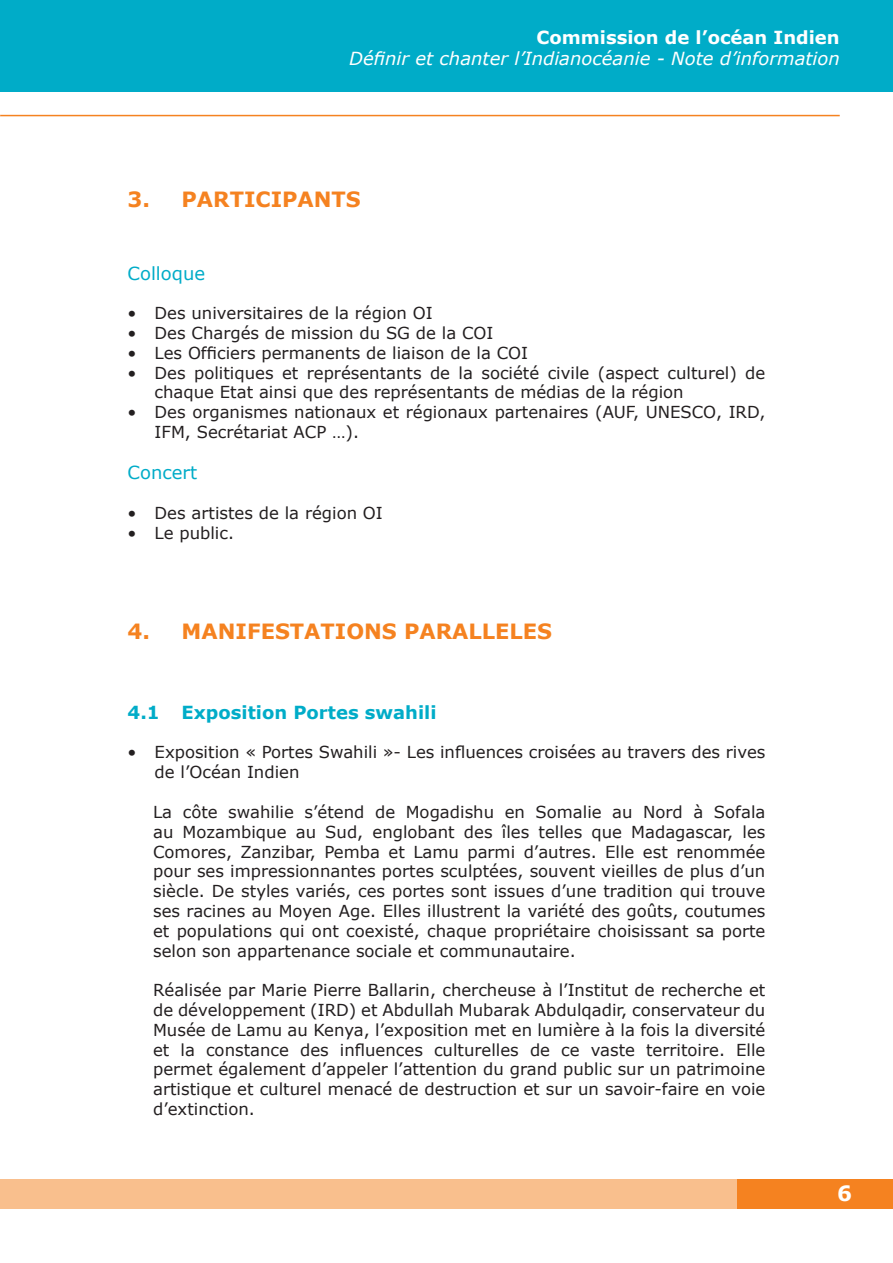
<style>
.page{position:relative;width:893px;height:1263px;background:#fff}
.page>*{position:absolute;margin:0;border:0;box-sizing:border-box;transform-origin:0 0}
.t1{font:700 21px "Verdana";color:#f58220}
.t2{font:700 21px "Verdana";color:#fff}
.t3{font:italic 18px "Verdana";color:#fff}
.t4{font:700 18px "Verdana";color:#00acc8}
.t5{font:700 18px "Verdana";color:#fff}
.t6{font:18px "Verdana";color:#00acc8}
.t7{font:16.5px/19.8px "Verdana";color:#231f20}
</style>
<div class="page">
<div style="left:1px;top:0;width:892px;height:91px;background:#00acc8"></div>
<hr style="left:1px;top:115px;width:839px;height:1px;background:#f58220">
<hr style="left:0;top:0;width:1px;height:91px;background:#00acc8">
<div style="left:0;top:1179px;width:893px;height:30px;background:#f9bf8d"></div>
<div style="left:737px;top:1179px;width:156px;height:30px;background:#f58220"></div>
<p class="t5" style="left:536px;top:24px;width:305px">Commission de l’océan Indien</p>
<p class="t3" style="left:349px;top:46px;width:492px">Définir et chanter l’Indianocéanie - Note d’information</p>
<p class="t1" style="left:128px;top:185px;width:235px">3. PARTICIPANTS</p>
<p class="t6" style="left:128px;top:261px;width:79px">Colloque</p>
<p class="t7" style="left:128px;top:303px;width:307px">• Des universitaires de la région OI</p>
<p class="t7" style="left:128px;top:323px;width:367px">• Des Chargés de mission du SG de la COI</p>
<p class="t7" style="left:128px;top:343px;width:402px">• Les Officiers permanents de liaison de la COI</p>
<p class="t7" style="left:155px;top:362px;width:612px;text-indent:-27px">• Des politiques et représentants de la société civile (aspect culturel) de chaque Etat ainsi que des représentants de médias de la région</p>
<p class="t7" style="left:155px;top:402px;width:612px;text-indent:-27px">• Des organismes nationaux et régionaux partenaires (AUF, UNESCO, IRD,<br>IFM, Secrétariat ACP …).</p>
<p class="t6" style="left:128px;top:460px;width:71px">Concert</p>
<p class="t7" style="left:128px;top:503px;width:257px">• Des artistes de la région OI</p>
<p class="t7" style="left:128px;top:523px;width:108px">• Le public.</p>
<p class="t1" style="left:128px;top:616px;width:426px">4. MANIFESTATIONS PARALLELES</p>
<p class="t4" style="left:128px;top:700px;width:310px">4.1 Exposition Portes swahili</p>
<p class="t7" style="left:155px;top:742px;width:612px;text-indent:-27px">• Exposition « Portes Swahili »- Les influences croisées au travers des rives de l’Océan Indien</p>
<p class="t7" style="left:153px;top:802px;width:614px;text-align:justify">La côte swahilie s’étend de Mogadishu en Somalie au Nord à Sofala au Mozambique au Sud, englobant des îles telles que Madagascar, les Comores, Zanzibar, Pemba et Lamu parmi d’autres. Elle est renommée pour ses impressionnantes portes sculptées, souvent vieilles de plus d’un siècle. De styles variés, ces portes sont issues d’une tradition qui trouve ses racines au Moyen Age. Elles illustrent la variété des goûts, coutumes et populations qui ont coexisté, chaque propriétaire choisissant sa porte selon son appartenance sociale et communautaire.</p>
<p class="t7" style="left:153px;top:980px;width:614px;text-align:justify">Réalisée par Marie Pierre Ballarin, chercheuse à l’Institut de recherche et de développement (IRD) et Abdullah Mubarak Abdulqadir, conservateur du Musée de Lamu au Kenya, l’exposition met en lumière à la fois la diversité et la constance des influences culturelles de ce vaste territoire. Elle permet également d’appeler l’attention du grand public sur un patrimoine artistique et culturel menacé de destruction et sur un savoir-faire en voie d’extinction.</p>
<p class="t2" style="left:837px;top:1178px;width:16px">6</p>
</div>
